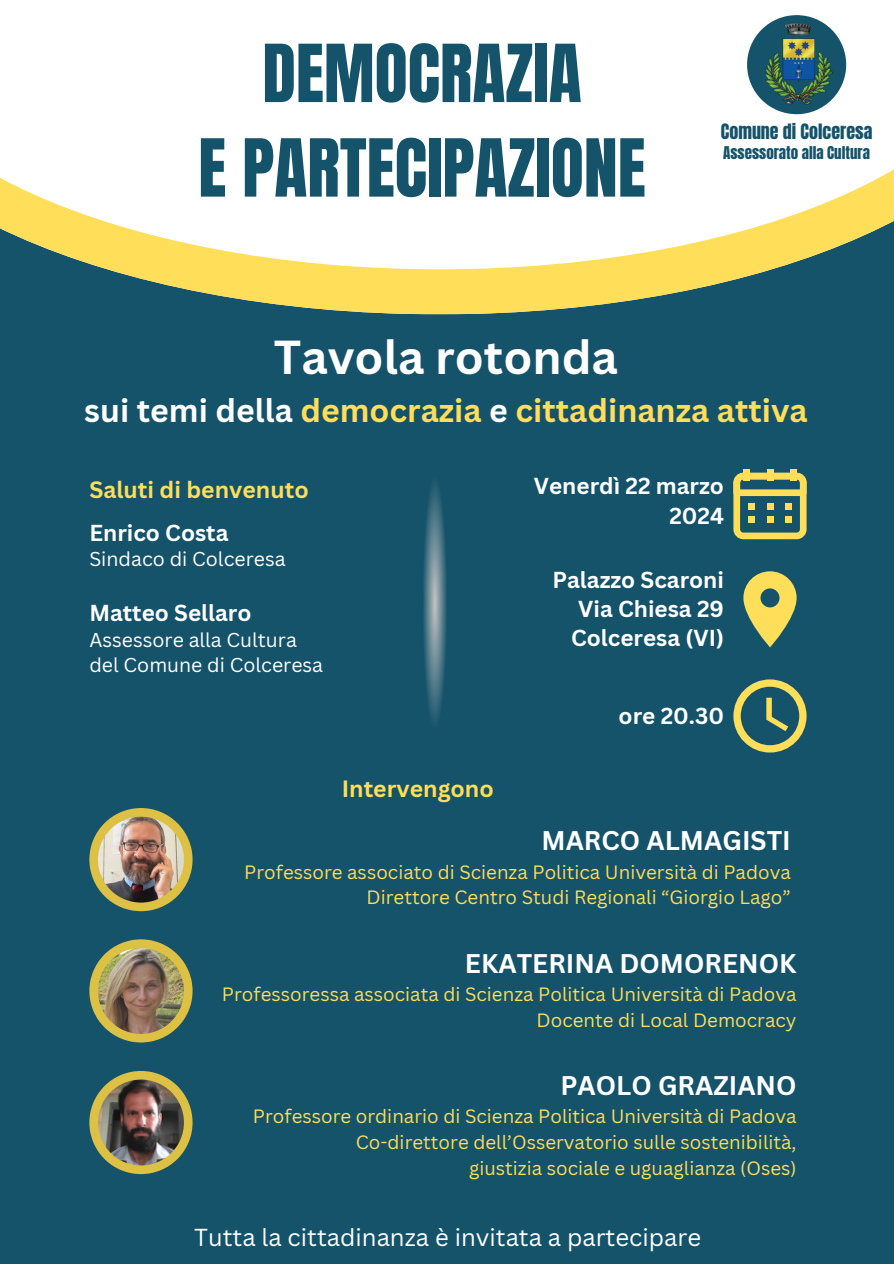
<style>
.page{position:relative;width:894px;height:1264px;background:#fff}
.page>*{position:absolute;margin:0;border:0;box-sizing:border-box;transform-origin:0 0}
.t1{font:67.95px/94.5px "Anton";color:#15536a;text-align:center}
.t2{font:700 46.35px "Canva Sans";color:#fff}
.t3{font:700 31.95px "Canva Sans";color:#ffde59}
.t4{font:700 26.25px "Canva Sans";color:#fff}
.t5{font:23.85px "Canva Sans";color:#fff}
.t6{font:700 22.95px "Canva Sans";color:#ffde59}
.t7{font:700 22.5px/29.2px "Canva Sans";color:#fff;text-align:right}
.t8{font:19.5px/24.8px "Canva Sans";color:#fff}
.t9{font:18.75px/25.8px "Canva Sans";color:#ffde59;text-align:right}
.t10{font:18px "Anton";color:#15536a}
.t11{font:15px "Anton";color:#15536a}
.s1{color:#fff}
</style>
<div class="page">
<div style="left:0;top:0;width:893px;height:1263px;background:#15536a"></div>
<svg style="left:89px;top:808px;width:103px;height:103px"></svg>
<img style="left:98px;top:816px;width:86px;height:86px">
<svg style="left:89px;top:1071px;width:103px;height:103px"></svg>
<img style="left:98px;top:1079px;width:86px;height:86px">
<svg style="left:89px;top:939px;width:103px;height:103px"></svg>
<img style="left:98px;top:948px;width:86px;height:85px">
<svg style="left:0;top:0;width:893px;height:314px;background:#e9ead8"></svg>
<svg style="left:746px;top:15px;width:99px;height:99px"></svg>
<img style="left:755px;top:23px;width:82px;height:83px">
<div style="left:743px;top:469px;width:6px;height:12px;background:#ffde59"></div>
<div style="left:766px;top:469px;width:7px;height:12px;background:#ffde59"></div>
<div style="left:789px;top:469px;width:7px;height:12px;background:#ffde59"></div>
<svg style="left:733px;top:473px;width:73px;height:66px"></svg>
<div style="left:766px;top:502px;width:7px;height:7px;background:#ffde59"></div>
<div style="left:766px;top:516px;width:7px;height:6px;background:#ffde59"></div>
<div style="left:784px;top:502px;width:7px;height:7px;background:#ffde59"></div>
<div style="left:784px;top:516px;width:7px;height:6px;background:#ffde59"></div>
<svg style="left:743px;top:571px;width:53px;height:76px"></svg>
<svg style="left:733px;top:679px;width:73px;height:73px"></svg>
<svg style="left:423px;top:483px;width:23px;height:240px"></svg>
<p class="t1" style="left:198px;top:27px;width:449px">DEMOCRAZIA<br>E PARTECIPAZIONE</p>
<p class="t10" style="left:720px;top:119px;width:153px">Comune di Colceresa</p>
<h3 class="t11" style="left:723px;top:142px;width:148px">Assessorato alla Cultura</h3>
<p class="t2" style="left:274px;top:324px;width:345px">Tavola rotonda</p>
<p class="t3" style="left:84px;top:388px;width:724px"><span class="s1">sui temi della</span> democrazia <span class="s1">e</span> cittadinanza attiva</p>
<h3 class="t6" style="left:89px;top:474px;width:221px">Saluti di benvenuto</h3>
<h5 class="t7" style="left:89px;top:517px;width:140px">Enrico Costa</h5>
<h5 class="t8" style="left:89px;top:546px;width:198px">Sindaco di Colceresa</h5>
<p class="t7" style="left:89px;top:598px;width:163px">Matteo Sellaro</p>
<p class="t8" style="left:89px;top:627px;width:235px">Assessore alla Cultura del Comune di Colceresa</p>
<h5 class="t6" style="left:341px;top:772px;width:153px">Intervengono</h5>
<p class="t7" style="left:533px;top:471px;width:192px">Venerdì 22 marzo<br>2024</p>
<h3 class="t7" style="left:552px;top:564px;width:173px">Palazzo Scaroni<br>Via Chiesa 29<br>Colceresa (VI)</h3>
<h5 class="t7" style="left:618px;top:700px;width:107px">ore 20.30</h5>
<h3 class="t4" style="left:541px;top:822px;width:251px">MARCO ALMAGISTI</h3>
<h3 class="t9" style="left:244px;top:858px;width:548px">Professore associato di Scienza Politica Università di Padova<br>Direttore Centro Studi Regionali “Giorgio Lago”</h3>
<h3 class="t4" style="left:465px;top:945px;width:333px">EKATERINA DOMORENOK</h3>
<h3 class="t9" style="left:222px;top:981px;width:576px">Professoressa associata di Scienza Politica Università di Padova<br>Docente di Local Democracy</h3>
<p class="t4" style="left:560px;top:1066px;width:237px">PAOLO GRAZIANO</p>
<p class="t9" style="left:253px;top:1102px;width:545px">Professore ordinario di Scienza Politica Università di Padova<br>Co-direttore dell’Osservatorio sulle sostenibilità,<br>giustizia sociale e uguaglianza (Oses)</p>
<p class="t5" style="left:194px;top:1219px;width:508px">Tutta la cittadinanza è invitata a partecipare</p>
</div>
